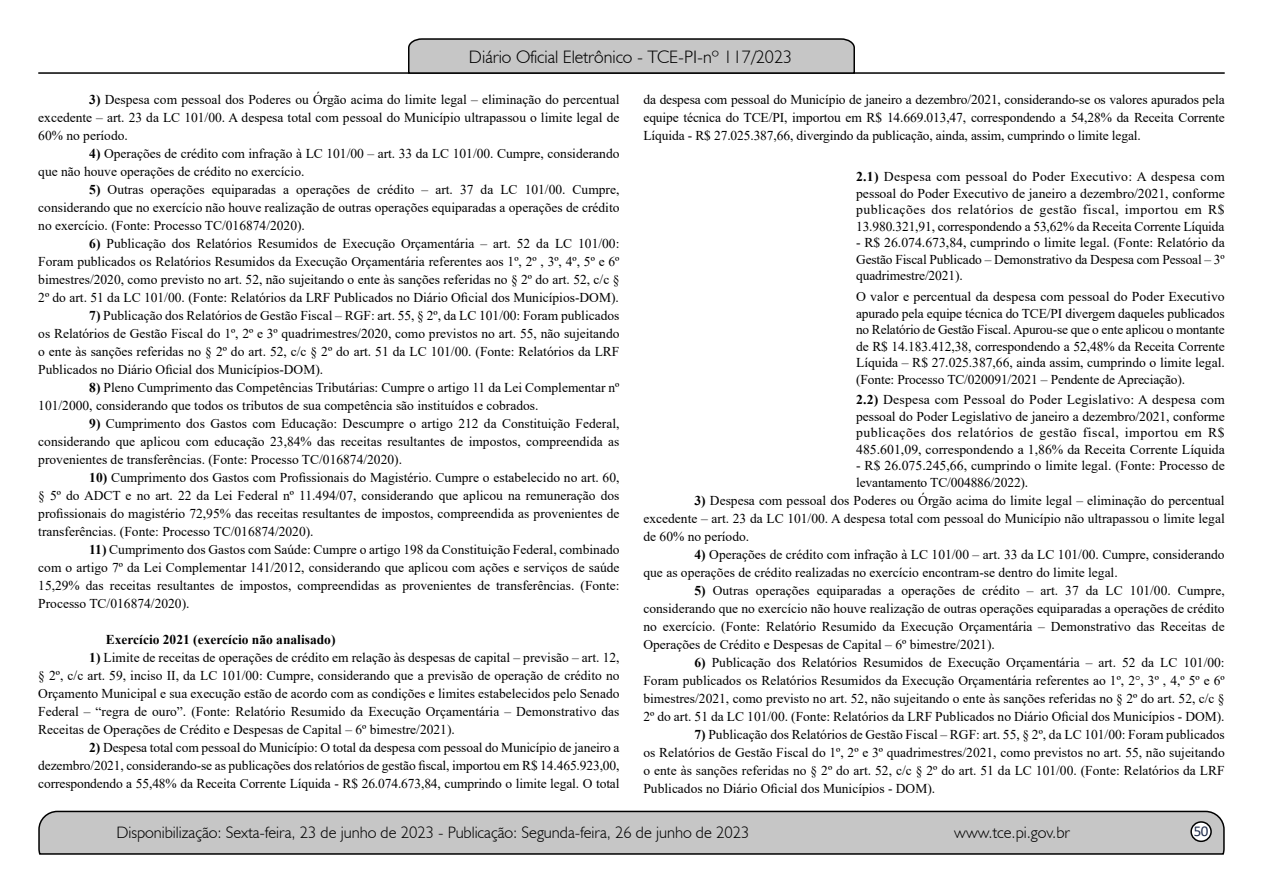
<style>
.page{position:relative;width:1263px;height:893px;background:#fff}
.page>*{position:absolute;margin:0;border:0;box-sizing:border-box;transform-origin:0 0}
.t1{font:300 18px "Humanist 521 BT";color:#000}
.t2{font:300 16.5px "Humanist 521 BT";color:#000}
.t3{font:15px "Calibri";color:#212d4c}
.t4{font:13.5px/18px "Times New Roman";color:#000;text-align:justify}
.t5{font:700 13.5px "Times New Roman";color:#000}
.s1{font-weight:700}
</style>
<div class="page">
<svg style="left:38px;top:810px;width:1187px;height:45px"></svg>
<div style="left:1191px;top:822px;width:20px;height:19px;background:#fff;border-radius:50%"></div>
<div style="left:1190px;top:821px;width:22px;height:21px;border:2px solid #000;border-radius:50%"></div>
<hr style="left:38px;top:72px;width:1187px;height:2px;background:#000">
<svg style="left:407px;top:38px;width:449px;height:36px"></svg>
<h1 class="t1" style="left:469px;top:46px;width:325px">Diário Oficial Eletrônico - TCE-PI-nº 117/2023</h1>
<p class="t4" style="left:38px;top:90px;width:583px;text-indent:51px"><span class="s1">3)</span> Despesa com pessoal dos Poderes ou Órgão acima do limite legal – eliminação do percentual excedente – art. 23 da LC 101/00. A despesa total com pessoal do Município ultrapassou o limite legal de 60% no período.</p>
<p class="t4" style="left:38px;top:144px;width:583px;text-indent:51px"><span class="s1">4)</span> Operações de crédito com infração à LC 101/00 – art. 33 da LC 101/00. Cumpre, considerando que não houve operações de crédito no exercício.</p>
<p class="t4" style="left:38px;top:180px;width:583px;text-indent:51px"><span class="s1">5)</span> Outras operações equiparadas a operações de crédito – art. 37 da LC 101/00. Cumpre, considerando que no exercício não houve realização de outras operações equiparadas a operações de crédito no exercício. (Fonte: Processo TC/016874/2020).</p>
<p class="t4" style="left:38px;top:234px;width:583px;text-indent:51px"><span class="s1">6)</span> Publicação dos Relatórios Resumidos de Execução Orçamentária – art. 52 da LC 101/00:<br>Foram publicados os Relatórios Resumidos da Execução Orçamentária referentes aos 1º, 2º , 3º, 4º, 5º e 6º bimestres/2020, como previsto no art. 52, não sujeitando o ente às sanções referidas no § 2º do art. 52, c/c § 2º do art. 51 da LC 101/00. (Fonte: Relatórios da LRF Publicados no Diário Oficial dos Municípios-DOM).</p>
<p class="t4" style="left:38px;top:306px;width:583px;text-indent:51px"><span class="s1">7)</span> Publicação dos Relatórios de Gestão Fiscal – RGF: art. 55, § 2º, da LC 101/00: Foram publicados os Relatórios de Gestão Fiscal do 1º, 2º e 3º quadrimestres/2020, como previstos no art. 55, não sujeitando o ente às sanções referidas no § 2º do art. 52, c/c § 2º do art. 51 da LC 101/00. (Fonte: Relatórios da LRF Publicados no Diário Oficial dos Municípios-DOM).</p>
<p class="t4" style="left:38px;top:378px;width:583px;text-indent:51px"><span class="s1">8)</span> Pleno Cumprimento das Competências Tributárias: Cumpre o artigo 11 da Lei Complementar nº<br>101/2000, considerando que todos os tributos de sua competência são instituídos e cobrados.</p>
<p class="t4" style="left:38px;top:414px;width:583px;text-indent:51px"><span class="s1">9)</span> Cumprimento dos Gastos com Educação: Descumpre o artigo 212 da Constituição Federal, considerando que aplicou com educação 23,84% das receitas resultantes de impostos, compreendida as provenientes de transferências. (Fonte: Processo TC/016874/2020).</p>
<p class="t4" style="left:38px;top:468px;width:583px;text-indent:51px"><span class="s1">10)</span> Cumprimento dos Gastos com Profissionais do Magistério. Cumpre o estabelecido no art. 60, § 5º do ADCT e no art. 22 da Lei Federal nº 11.494/07, considerando que aplicou na remuneração dos profissionais do magistério 72,95% das receitas resultantes de impostos, compreendida as provenientes de transferências. (Fonte: Processo TC/016874/2020).</p>
<p class="t4" style="left:38px;top:540px;width:583px;text-indent:51px"><span class="s1">11)</span> Cumprimento dos Gastos com Saúde: Cumpre o artigo 198 da Constituição Federal, combinado com o artigo 7º da Lei Complementar 141/2012, considerando que aplicou com ações e serviços de saúde 15,29% das receitas resultantes de impostos, compreendidas as provenientes de transferências. (Fonte:<br>Processo TC/016874/2020).</p>
<p class="t5" style="left:106px;top:629px;width:231px">Exercício 2021 (exercício não analisado)</p>
<p class="t4" style="left:38px;top:648px;width:583px;text-indent:51px"><span class="s1">1)</span> Limite de receitas de operações de crédito em relação às despesas de capital – previsão – art. 12, § 2º, c/c art. 59, inciso II, da LC 101/00: Cumpre, considerando que a previsão de operação de crédito no Orçamento Municipal e sua execução estão de acordo com as condições e limites estabelecidos pelo Senado Federal – “regra de ouro”. (Fonte: Relatório Resumido da Execução Orçamentária – Demonstrativo das Receitas de Operações de Crédito e Despesas de Capital – 6º bimestre/2021).</p>
<p class="t4" style="left:38px;top:738px;width:583px;text-indent:51px"><span class="s1">2)</span> Despesa total com pessoal do Município: O total da despesa com pessoal do Município de janeiro a dezembro/2021, considerando-se as publicações dos relatórios de gestão fiscal, importou em R$ 14.465.923,00, correspondendo a 55,48% da Receita Corrente Líquida - R$ 26.074.673,84, cumprindo o limite legal. O total</p>
<p class="t4" style="left:643px;top:90px;width:583px">da despesa com pessoal do Município de janeiro a dezembro/2021, considerando-se os valores apurados pela equipe técnica do TCE/PI, importou em R$ 14.669.013,47, correspondendo a 54,28% da Receita Corrente Líquida - R$ 27.025.387,66, divergindo da publicação, ainda, assim, cumprindo o limite legal.</p>
<p class="t4" style="left:856px;top:168px;width:370px;line-height:16.5px"><span class="s1">2.1)</span> Despesa com pessoal do Poder Executivo: A despesa com pessoal do Poder Executivo de janeiro a dezembro/2021, conforme publicações dos relatórios de gestão fiscal, importou em R$ 13.980.321,91, correspondendo a 53,62% da Receita Corrente Líquida</p>
<p class="t4" style="left:856px;top:234px;width:370px;line-height:16.5px">- R$ 26.074.673,84, cumprindo o limite legal. (Fonte: Relatório da Gestão Fiscal Publicado – Demonstrativo da Despesa com Pessoal – 3º quadrimestre/2021).</p>
<p class="t4" style="left:856px;top:288px;width:370px;line-height:16.5px">O valor e percentual da despesa com pessoal do Poder Executivo apurado pela equipe técnica do TCE/PI divergem daqueles publicados no Relatório de Gestão Fiscal. Apurou-se que o ente aplicou o montante de R$ 14.183.412,38, correspondendo a 52,48% da Receita Corrente Líquida – R$ 27.025.387,66, ainda assim, cumprindo o limite legal. (Fonte: Processo TC/020091/2021 – Pendente de Apreciação).</p>
<p class="t4" style="left:856px;top:391px;width:370px;line-height:16.5px"><span class="s1">2.2)</span> Despesa com Pessoal do Poder Legislativo: A despesa com pessoal do Poder Legislativo de janeiro a dezembro/2021, conforme publicações dos relatórios de gestão fiscal, importou em R$ 485.601,09, correspondendo a 1,86% da Receita Corrente Líquida</p>
<p class="t4" style="left:856px;top:457px;width:370px;line-height:16.5px">- R$ 26.075.245,66, cumprindo o limite legal. (Fonte: Processo de levantamento TC/004886/2022).</p>
<p class="t4" style="left:643px;top:491px;width:583px;text-indent:51px"><span class="s1">3)</span> Despesa com pessoal dos Poderes ou Órgão acima do limite legal – eliminação do percentual excedente – art. 23 da LC 101/00. A despesa total com pessoal do Município não ultrapassou o limite legal de 60% no período.</p>
<p class="t4" style="left:643px;top:545px;width:583px;text-indent:51px"><span class="s1">4)</span> Operações de crédito com infração à LC 101/00 – art. 33 da LC 101/00. Cumpre, considerando que as operações de crédito realizadas no exercício encontram-se dentro do limite legal.</p>
<p class="t4" style="left:643px;top:581px;width:583px;text-indent:51px"><span class="s1">5)</span> Outras operações equiparadas a operações de crédito – art. 37 da LC 101/00. Cumpre, considerando que no exercício não houve realização de outras operações equiparadas a operações de crédito no exercício. (Fonte: Relatório Resumido da Execução Orçamentária – Demonstrativo das Receitas de Operações de Crédito e Despesas de Capital – 6º bimestre/2021).</p>
<p class="t4" style="left:643px;top:653px;width:583px;text-indent:51px"><span class="s1">6)</span> Publicação dos Relatórios Resumidos de Execução Orçamentária – art. 52 da LC 101/00:<br>Foram publicados os Relatórios Resumidos da Execução Orçamentária referentes ao 1º, 2°, 3º , 4,º 5º e 6º bimestres/2021, como previsto no art. 52, não sujeitando o ente às sanções referidas no § 2º do art. 52, c/c § 2º do art. 51 da LC 101/00. (Fonte: Relatórios da LRF Publicados no Diário Oficial dos Municípios - DOM).</p>
<p class="t4" style="left:643px;top:725px;width:583px;text-indent:51px"><span class="s1">7)</span> Publicação dos Relatórios de Gestão Fiscal – RGF: art. 55, § 2º, da LC 101/00: Foram publicados os Relatórios de Gestão Fiscal do 1º, 2º e 3º quadrimestres/2021, como previstos no art. 55, não sujeitando o ente às sanções referidas no § 2º do art. 52, c/c § 2º do art. 51 da LC 101/00. (Fonte: Relatórios da LRF Publicados no Diário Oficial dos Municípios - DOM).</p>
<p class="t2" style="left:116px;top:822px;width:635px">Disponibilização: Sexta-feira, 23 de junho de 2023 - Publicação: Segunda-feira, 26 de junho de 2023</p>
<p class="t2" style="left:954px;top:822px;width:117px">www.tce.pi.gov.br</p>
<p class="t3" style="left:1194px;top:821px;width:16px">50</p>
</div>
